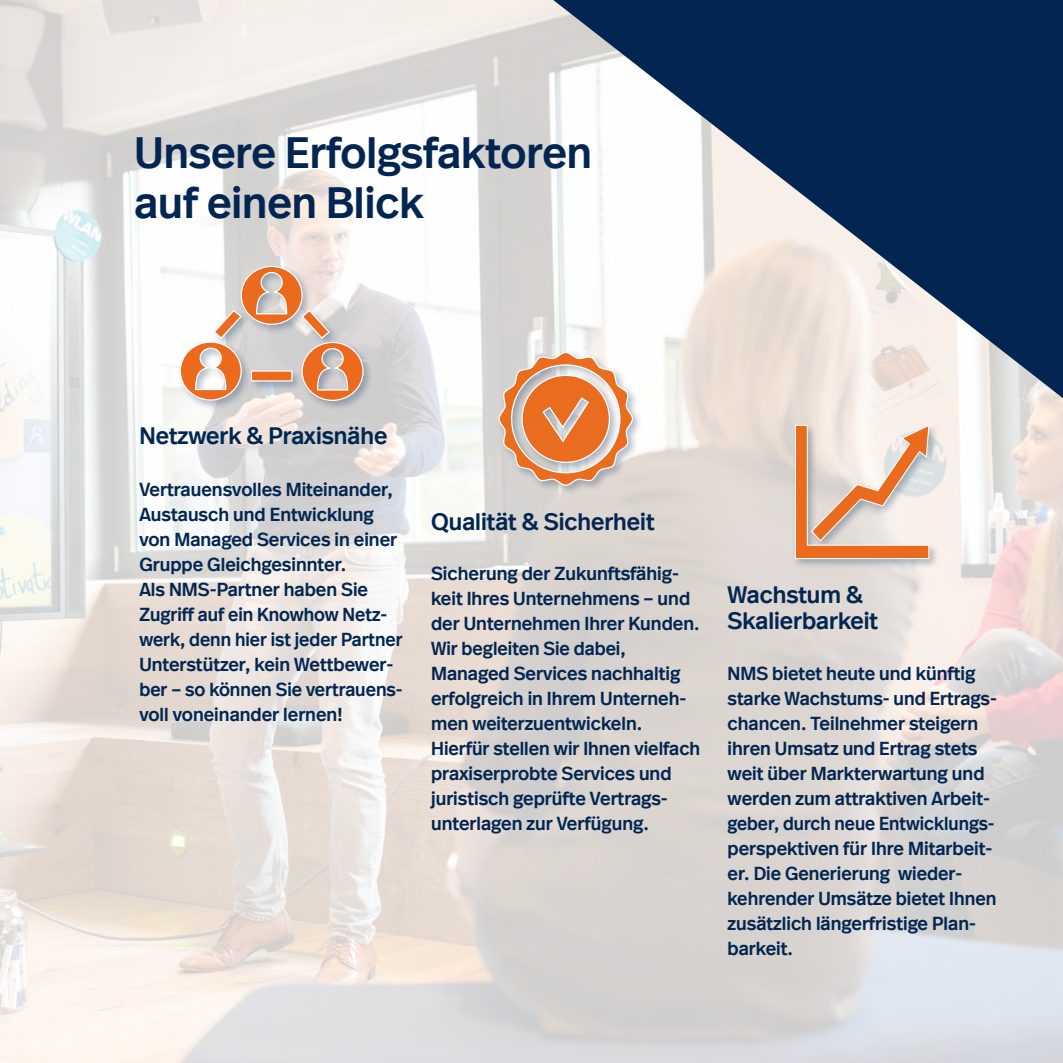
<style>
.page{position:relative;width:1063px;height:1063px;background:#fff}
.page>*{position:absolute;margin:0;border:0;box-sizing:border-box;transform-origin:0 0}
.t1{font:500 43.75px/50px "Real Head Offc";color:#022651}
.t2{font:500 23.75px/26.2px "Real Head Offc";color:#022651}
.t3{font:500 18.75px/25px "Real Head Offc";color:#022651}
</style>
<div class="page">
<img style="left:0;top:0;width:1063px;height:1063px">
<svg style="left:553px;top:0;width:510px;height:398px;fill:#022651"></svg>
<div style="left:792px;top:422px;width:148px;height:148px;background:#022651;opacity:.3"></div>
<svg style="left:794px;top:424px;width:136px;height:136px;background:#e7c1aa"></svg>
<div style="left:496px;top:349px;width:147px;height:147px;background:#022651;opacity:.3"></div>
<svg style="left:498px;top:351px;width:136px;height:136px;background:#e1a785"></svg>
<div style="left:177px;top:263px;width:197px;height:149px;background:#022651;opacity:.3"></div>
<svg style="left:179px;top:265px;width:185px;height:137px"></svg>
<h1 class="t1" style="left:135px;top:128px;width:459px">Unsere Erfolgsfaktoren auf einen Blick</h1>
<p class="t2" style="left:139px;top:423px;width:250px">Netzwerk &amp; Praxisnähe</p>
<p class="t3" style="left:139px;top:477px;width:265px">Vertrauensvolles Miteinander,<br>Austausch und Entwicklung von Managed Services in einer<br>Gruppe Gleichgesinnter.<br>Als NMS-Partner haben Sie<br>Zugriff auf ein Knowhow Netz&shy;werk, denn hier ist jeder Partner<br>Unterstützer, kein Wettbewer&shy;ber – so können Sie vertrauens&shy;voll voneinander lernen!</p>
<p class="t2" style="left:431px;top:509px;width:225px">Qualität &amp; Sicherheit</p>
<p class="t3" style="left:431px;top:562px;width:271px">Sicherung der Zukunftsfähig&shy;keit Ihres Unternehmens – und der Unternehmen Ihrer Kunden.<br>Wir begleiten Sie dabei,<br>Managed Services nachhaltig erfolgreich in Ihrem Unterneh&shy;men weiterzuentwickeln.<br>Hierfür stellen wir Ihnen vielfach praxiserprobte Services und juristisch geprüfte Vertrags&shy;unterlagen zur Verfügung.</p>
<p class="t2" style="left:728px;top:582px;width:152px">Wachstum &amp;<br>Skalierbarkeit</p>
<p class="t3" style="left:728px;top:661px;width:271px">NMS bietet heute und künftig starke Wachstums- und Ertrags&shy;chancen. Teilnehmer steigern ihren Umsatz und Ertrag stets weit über Markterwartung und werden zum attraktiven Arbeit&shy;geber, durch neue Entwicklungs&shy;perspektiven für Ihre Mitarbeit&shy;er. Die Generierung wieder&shy;kehrender Umsätze bietet Ihnen zusätzlich längerfristige Plan&shy;barkeit.</p>
</div>
